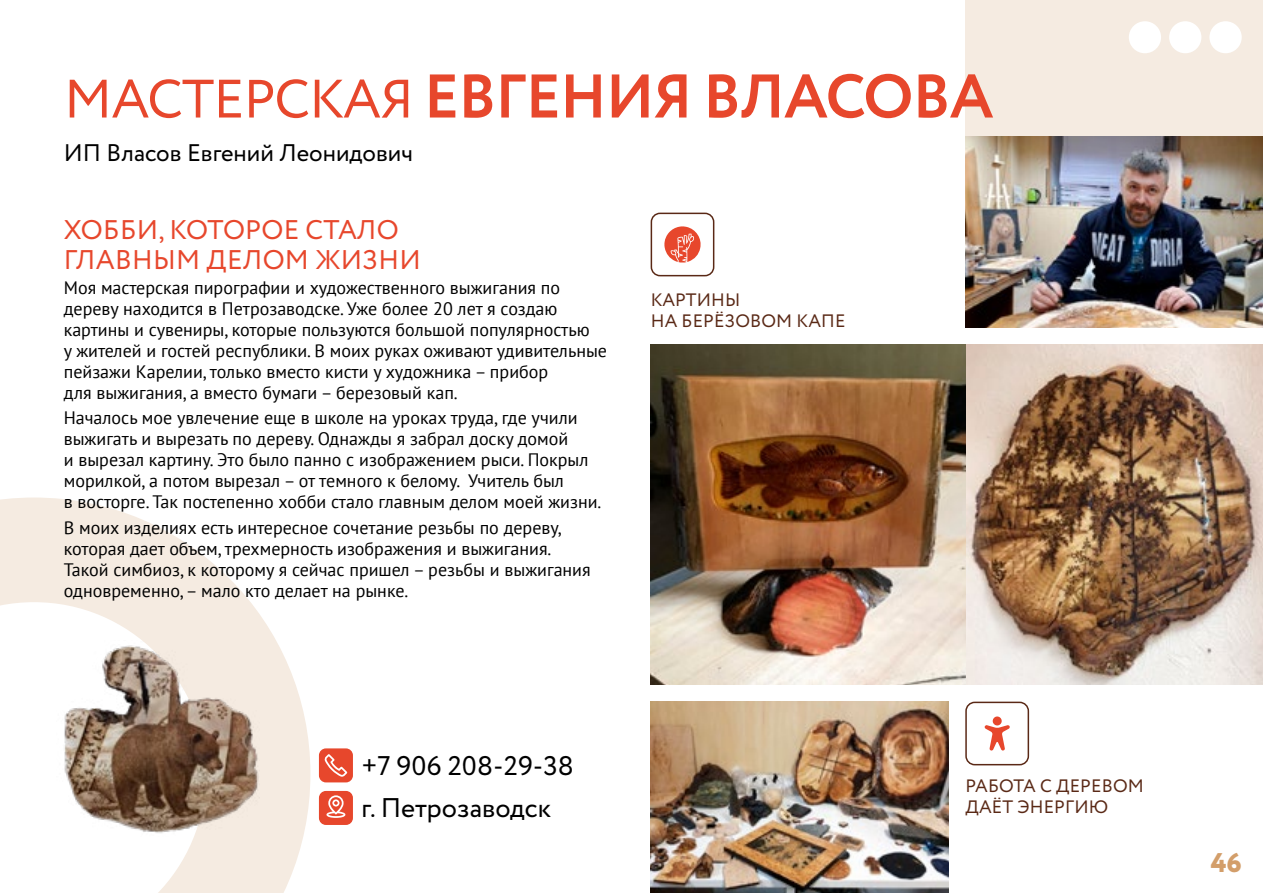
<style>
.page{position:relative;width:1263px;height:893px;background:#fff}
.page>*{position:absolute;margin:0;border:0;box-sizing:border-box;transform-origin:0 0}
.t1{font:700 61.5px "Circe";letter-spacing:-.015em;color:#e7472c}
.t2{font:27px/30px "Circe";letter-spacing:.01em;color:#e7472c}
.t3{font:27px "Circe";color:#000}
.t4{font:800 27px "Circe";color:#d39e6a}
.t5{font:24px "Circe";color:#000}
.t6{font:18px/21px "PT Sans";color:#000}
.t7{font:18px/21px "Circe";letter-spacing:.01em;color:#5a2916}
.s1{font-weight:400;font-size:54px}
</style>
<div class="page">
<div style="left:965px;top:0;width:298px;height:327px;background:#f5ebe1"></div>
<div style="left:1129px;top:21px;width:32px;height:32px;background:#fff;border-radius:50%"></div>
<div style="left:1169px;top:21px;width:32px;height:32px;background:#fff;border-radius:50%"></div>
<div style="left:1209px;top:21px;width:33px;height:32px;background:#fff;border-radius:50%"></div>
<svg style="left:0;top:497px;width:310px;height:396px"></svg>
<svg style="left:319px;top:791px;width:34px;height:34px"></svg>
<svg style="left:319px;top:748px;width:34px;height:34px"></svg>
<img style="left:965px;top:136px;width:298px;height:191px">
<img style="left:651px;top:702px;width:297px;height:191px">
<img style="left:965px;top:344px;width:298px;height:341px">
<img style="left:651px;top:344px;width:314px;height:341px">
<img style="left:56px;top:640px;width:204px;height:197px">
<div style="left:965px;top:702px;width:64px;height:63px;border:2px solid #5a2916;border-radius:9px"></div>
<div style="left:651px;top:213px;width:63px;height:63px;border:2px solid #5a2916;border-radius:9px"></div>
<svg style="left:664px;top:226px;width:37px;height:37px"></svg>
<svg style="left:984px;top:716px;width:26px;height:35px"></svg>
<h1 class="t1" style="left:64px;top:55px;width:931px"><span class="s1">МАСТЕРСКАЯ</span> ЕВГЕНИЯ ВЛАСОВА</h1>
<h3 class="t5" style="left:64px;top:136px;width:351px">ИП Власов Евгений Леонидович</h3>
<h2 class="t2" style="left:64px;top:216px;width:358px">ХОББИ, КОТОРОЕ СТАЛО<br>ГЛАВНЫМ ДЕЛОМ ЖИЗНИ</h2>
<p class="t6" style="left:64px;top:277px;width:545px">Моя мастерская пирографии и художественного выжигания по дереву находится в Петрозаводске. Уже более 20 лет я создаю картины и сувениры, которые пользуются большой популярностью<br>у жителей и гостей республики. В моих руках оживают удивительные пейзажи Карелии, только вместо кисти у художника – прибор<br>для выжигания, а вместо бумаги – березовый кап.</p>
<p class="t6" style="left:64px;top:407px;width:539px">Началось мое увлечение еще в школе на уроках труда, где учили выжигать и вырезать по дереву. Однажды я забрал доску домой<br>и вырезал картину. Это было панно с изображением рыси. Покрыл морилкой, а потом вырезал – от темного к белому. Учитель был<br>в восторге. Так постепенно хобби стало главным делом моей жизни.</p>
<p class="t6" style="left:64px;top:516px;width:528px">В моих изделиях есть интересное сочетание резьбы по дереву, которая дает объем, трехмерность изображения и выжигания.<br>Такой симбиоз, к которому я сейчас пришел – резьбы и выжигания одновременно, – мало кто делает на рынке.</p>
<p class="t7" style="left:651px;top:290px;width:196px">КАРТИНЫ<br>НА БЕРЁЗОВОМ КАПЕ</p>
<h2 class="t3" style="left:361px;top:747px;width:214px">+7 906 208-29-38</h2>
<h2 class="t3" style="left:361px;top:790px;width:191px">г. Петрозаводск</h2>
<p class="t7" style="left:965px;top:776px;width:180px">РАБОТА С ДЕРЕВОМ<br>ДАЁТ ЭНЕРГИЮ</p>
<h2 class="t4" style="left:1211px;top:844px;width:32px">46</h2>
</div>
